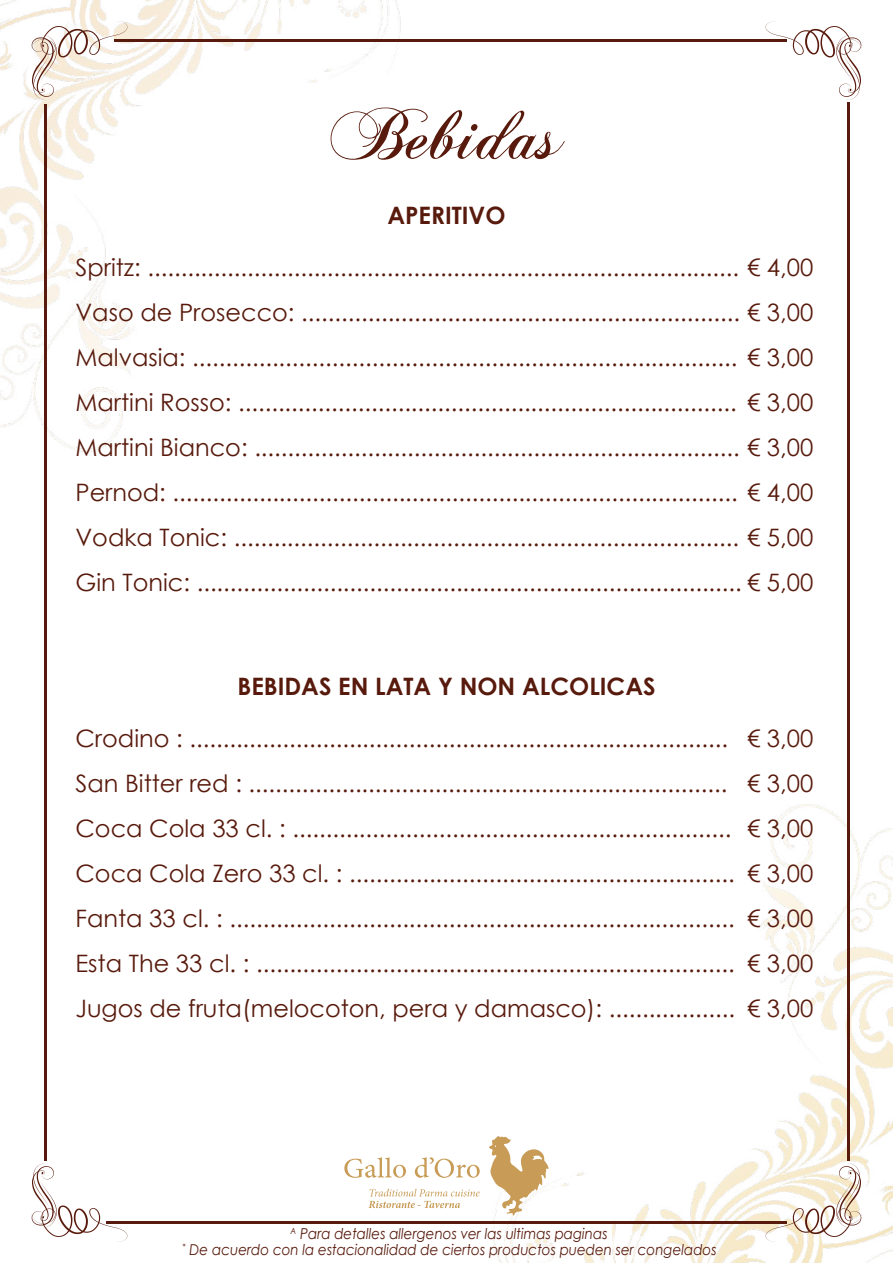
<style>
.page{position:relative;width:893px;height:1263px;background:#fff}
.page>*{position:absolute;margin:0;border:0;box-sizing:border-box;transform-origin:0 0}
.t1{font:75px "Chopin Script";color:#581a0c}
.t2{font:24px/45px "Century Gothic";color:#581a0c;text-align:justify}
.t3{font:700 24px "Century Gothic";color:#581a0c}
.t4{font:italic 15px/15.9px "Century Gothic";color:#581a0c;text-align:center;scale:.9 1}
</style>
<div class="page">
<img style="left:0;top:0;width:893px;height:1263px">
<hr style="left:44px;top:104px;width:2px;height:1057px;background:#581a0c">
<hr style="left:114px;top:39px;width:672px;height:3px;background:#581a0c">
<hr style="left:847px;top:102px;width:3px;height:1058px;background:#581a0c">
<hr style="left:106px;top:1221px;width:680px;height:3px;background:#581a0c">
<svg style="left:31px;top:21px;width:96px;height:79px"></svg>
<svg style="left:766px;top:21px;width:96px;height:79px"></svg>
<svg style="left:766px;top:1163px;width:96px;height:79px"></svg>
<svg style="left:31px;top:1163px;width:96px;height:79px"></svg>
<svg style="left:344px;top:1157px;width:62px;height:21px"></svg>
<svg style="left:415px;top:1157px;width:65px;height:21px"></svg>
<svg style="left:369px;top:1189px;width:111px;height:19px"></svg>
<svg style="left:489px;top:1136px;width:60px;height:79px"></svg>
<h1 class="t1" style="left:330px;top:88px;width:235px">Bebidas</h1>
<p class="t3" style="left:387px;top:197px;width:120px">APERITIVO</p>
<p class="t2" style="left:75px;top:244px;width:739px">Spritz: ......................................................................................... € 4,00<br>Vaso de Prosecco: .................................................................. € 3,00<br>Malvasia: .................................................................................. € 3,00<br>Martini Rosso: ........................................................................... € 3,00<br>Martini Bianco: ......................................................................... € 3,00<br>Pernod: ..................................................................................... € 4,00<br>Vodka Tonic: ............................................................................ € 5,00<br>Gin Tonic: .................................................................................. € 5,00</p>
<p class="t3" style="left:237px;top:668px;width:420px">BEBIDAS EN LATA Y NON ALCOLICAS</p>
<p class="t2" style="left:75px;top:715px;width:739px">Crodino : ................................................................................. € 3,00<br>San Bitter red : ........................................................................ € 3,00<br>Coca Cola 33 cl. : .................................................................. € 3,00<br>Coca Cola Zero 33 cl. : .......................................................... € 3,00<br>Fanta 33 cl. : ............................................................................ € 3,00<br>Esta The 33 cl. : ........................................................................ € 3,00<br>Jugos de fruta(melocoton, pera y damasco): ................... € 3,00</p>
<p class="t4" style="left:183px;top:1225px;width:595px"><sup>A</sup> Para detalles allergenos ver las ultimas paginas<br><sup>*</sup> De acuerdo con la estacionalidad de ciertos productos pueden ser congelados</p>
</div>
